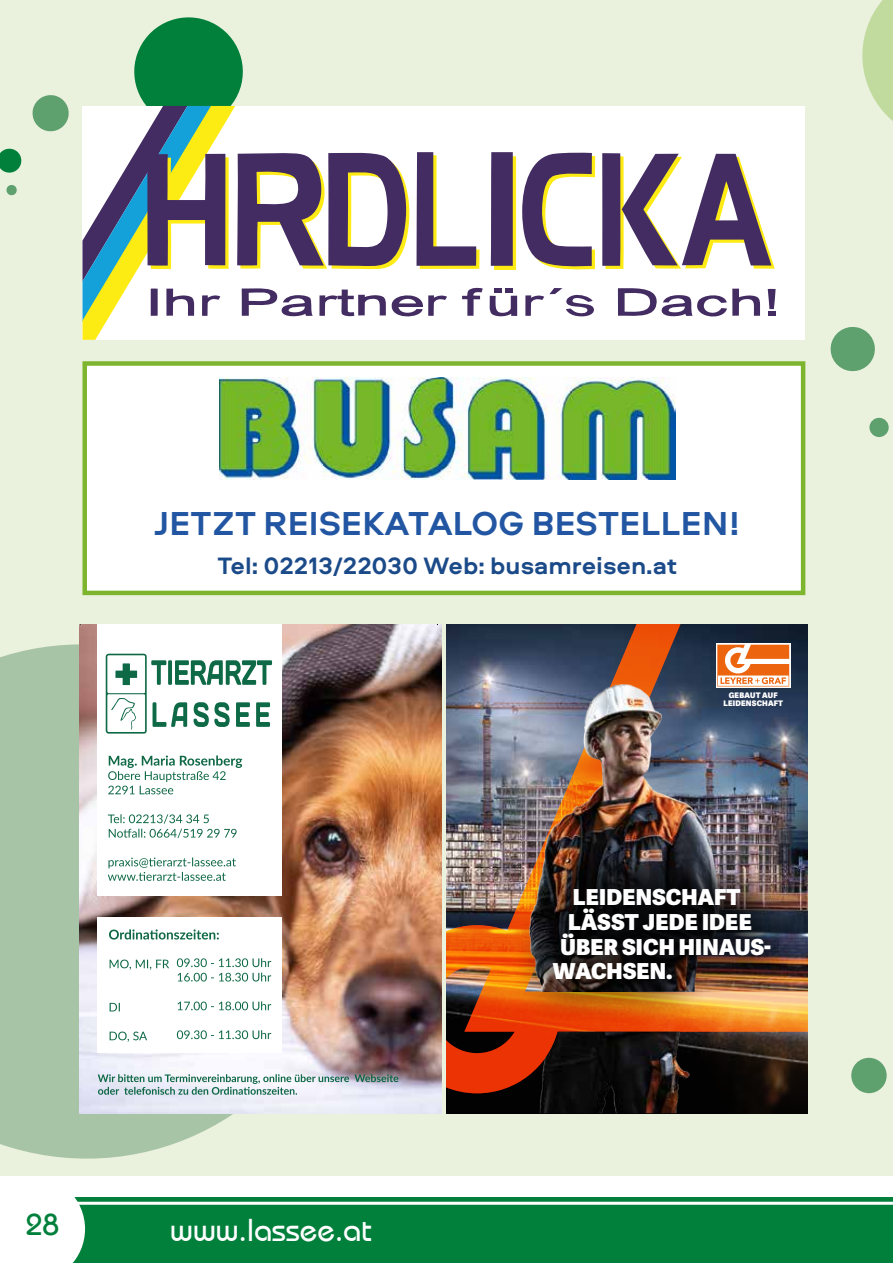
<style>
.page{position:relative;width:893px;height:1263px;background:#fff}
.page>*{position:absolute;margin:0;border:0;box-sizing:border-box;transform-origin:0 0}
.t1{font:700 34.65px "Aeroport";letter-spacing:.01em;color:#2256a2}
.t2{font:31.5px "Bahamas Plain";color:#fff}
.t3{font:30px "Bahamas Plain";color:#00803b}
.t4{font:700 24.75px "Aeroport";color:#1b4a89}
.t5{font:800 22.05px "Adelle Sans";letter-spacing:.01em;color:#fff}
.t6{font:800 7.65px/8.2px "Adelle Sans";letter-spacing:.025em;color:#fff;text-align:center}
</style>
<div class="page">
<div style="left:0;top:1195px;width:893px;height:68px;background:#00803b"></div>
<div style="left:0;top:1196px;width:85px;height:67px;background:#fff"></div>
<hr style="left:62px;top:1202px;width:831px;height:3px;background:#fff">
<div style="left:0;top:1176px;width:893px;height:20px;background:#fff"></div>
<div style="left:0;top:0;width:893px;height:1176px;background:#eaf1dd"></div>
<svg style="left:0;top:624px;width:375px;height:535px;fill:#a8c4a7"></svg>
<svg style="left:32px;top:95px;width:37px;height:37px"></svg>
<svg style="left:0;top:148px;width:22px;height:25px"></svg>
<svg style="left:6px;top:185px;width:11px;height:11px"></svg>
<img style="left:446px;top:625px;width:362px;height:468px">
<img style="left:520px;top:679px;width:204px;height:166px">
<img style="left:519px;top:1032px;width:24px;height:81px">
<img style="left:543px;top:1023px;width:265px;height:90px">
<div style="left:511px;top:845px;width:297px;height:178px;background:#000;opacity:.8"></div>
<img style="left:80px;top:625px;width:361px;height:489px">
<div style="left:97px;top:625px;width:185px;height:271px;background:#fff"></div>
<svg style="left:106px;top:654px;width:166px;height:80px"></svg>
<svg style="left:108px;top:857px;width:128px;height:24px"></svg>
<svg style="left:108px;top:814px;width:129px;height:24px"></svg>
<svg style="left:108px;top:755px;width:134px;height:39px"></svg>
<div style="left:97px;top:917px;width:185px;height:135px;background:#fff"></div>
<svg style="left:110px;top:1031px;width:37px;height:11px"></svg>
<svg style="left:110px;top:1003px;width:10px;height:8px"></svg>
<svg style="left:110px;top:959px;width:59px;height:11px"></svg>
<svg style="left:109px;top:929px;width:110px;height:10px"></svg>
<svg style="left:98px;top:1074px;width:300px;height:21px;background:#b9cccd"></svg>
<svg style="left:177px;top:1030px;width:94px;height:9px"></svg>
<svg style="left:177px;top:1001px;width:94px;height:9px"></svg>
<svg style="left:177px;top:958px;width:94px;height:23px"></svg>
<div style="left:851px;top:1058px;width:36px;height:35px;background:#5fa06f;border-radius:50%"></div>
<svg style="left:862px;top:0;width:31px;height:121px"></svg>
<div style="left:869px;top:417px;width:20px;height:20px;background:#5fa06f;border-radius:50%"></div>
<svg style="left:830px;top:327px;width:45px;height:45px"></svg>
<div style="left:82px;top:106px;width:723px;height:234px;background:#fff"></div>
<svg style="left:618px;top:288px;width:142px;height:29px"></svg>
<svg style="left:768px;top:289px;width:8px;height:27px"></svg>
<svg style="left:490px;top:288px;width:27px;height:28px"></svg>
<svg style="left:525px;top:288px;width:69px;height:29px"></svg>
<svg style="left:82px;top:17px;width:401px;height:323px"></svg>
<svg style="left:522px;top:152px;width:73px;height:118px"></svg>
<svg style="left:491px;top:152px;width:25px;height:118px;background:#614b58"></svg>
<svg style="left:602px;top:153px;width:173px;height:116px"></svg>
<div style="left:82px;top:361px;width:723px;height:234px;background:#fff;border:4px solid #7eb52f"></div>
<img style="left:220px;top:377px;width:455px;height:103px">
<h1 class="t1" style="left:155px;top:499px;width:587px">JETZT REISEKATALOG BESTELLEN!</h1>
<p class="t4" style="left:218px;top:547px;width:461px">Tel: 02213/22030 Web: busamreisen.at</p>
<p class="t6" style="left:723px;top:691px;width:61px">GEBAUT AUF<br>LEIDENSCHAFT</p>
<h3 class="t3" style="left:26px;top:1207px;width:35px">28</h3>
<h2 class="t2" style="left:170px;top:1211px;width:203px">www.lassee.at</h2>
<p class="t5" style="left:573px;top:883px;width:169px">LEIDENSCHAFT</p>
<p class="t5" style="left:568px;top:908px;width:185px">LÄSST JEDE IDEE</p>
<p class="t5" style="left:560px;top:933px;width:212px">ÜBER SICH HINAUS-</p>
<p class="t5" style="left:553px;top:957px;width:122px">WACHSEN.</p>
</div>
